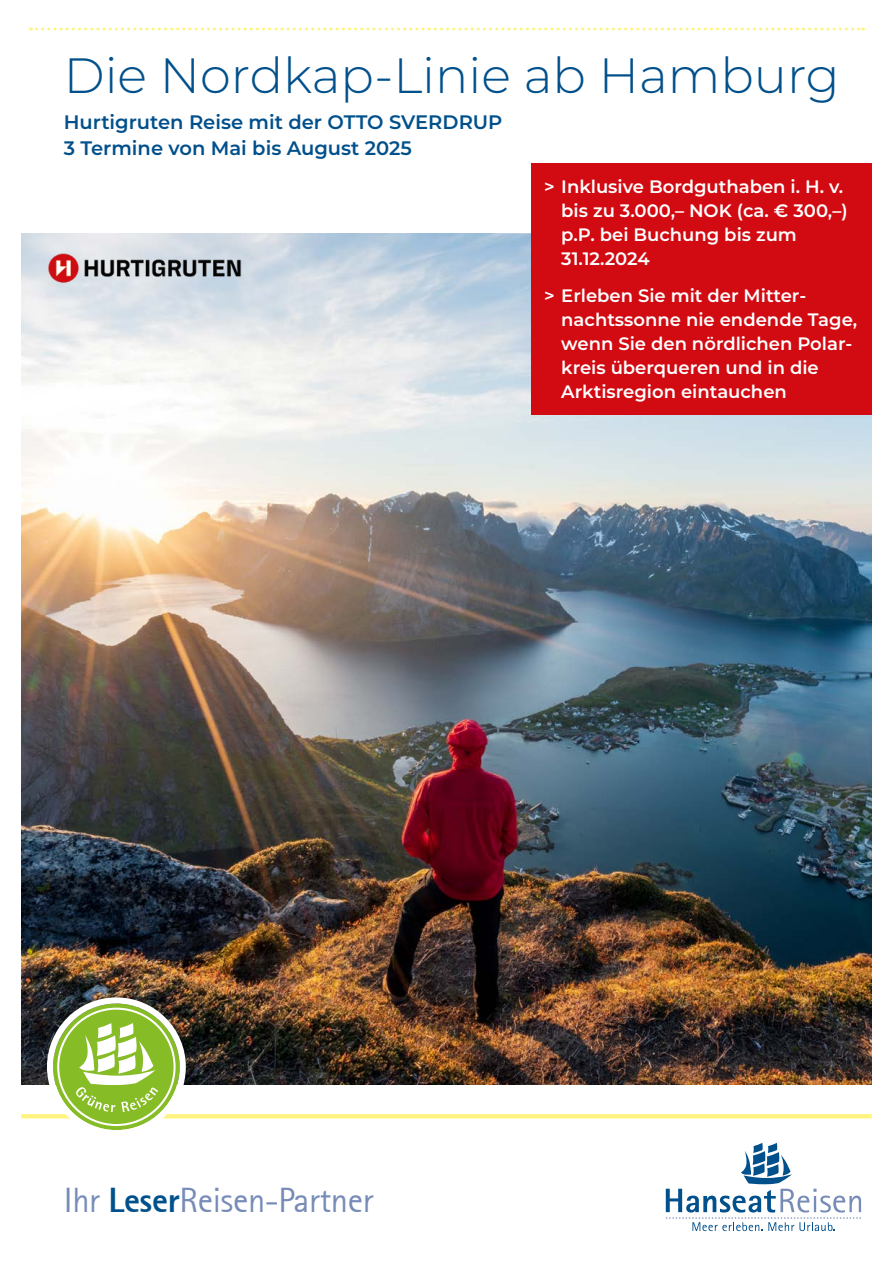
<style>
.page{position:relative;width:893px;height:1263px;background:#fff}
.page>*{position:absolute;margin:0;border:0;box-sizing:border-box;transform-origin:0 0}
.t1{font:300 49.5px "Montserrat";color:#00508c}
.t2{font:34.5px "Rotis Sans Serif";letter-spacing:-.01em;color:#768bb7}
.t3{font:600 19.5px/25.5px "Montserrat";color:#00508c}
.t4{font:600 18px/24px "Montserrat";color:#fff}
.s1{font-weight:800;color:#00508c}
</style>
<div class="page">
<svg style="left:31px;top:28px;width:832px;height:3px"></svg>
<hr style="left:21px;top:1114px;width:851px;height:4px;background:#fff482">
<svg style="left:666px;top:1143px;width:195px;height:88px"></svg>
<img style="left:21px;top:234px;width:851px;height:850px">
<img style="left:34px;top:234px;width:221px;height:76px">
<div style="left:531px;top:163px;width:341px;height:252px;background:#d20a11"></div>
<svg style="left:53px;top:1003px;width:127px;height:127px;background:#93c23d"></svg>
<div style="left:47px;top:997px;width:139px;height:139px;border:6px solid #fff;border-radius:50%"></div>
<div style="left:57px;top:1008px;width:119px;height:118px;border:2px solid #fff;border-radius:50%"></div>
<svg style="left:76px;top:1023px;width:82px;height:89px"></svg>
<h1 class="t1" style="left:64px;top:42px;width:777px">Die Nordkap-Linie ab Hamburg</h1>
<p class="t3" style="left:64px;top:109px;width:440px">Hurtigruten Reise mit der OTTO SVERDRUP<br>3 Termine von Mai bis August 2025</p>
<p class="t4" style="left:561px;top:174px;width:288px;text-indent:-17px">&gt; Inklusive Bordguthaben i. H. v. bis zu 3.000,– NOK (ca. € 300,–) p.P. bei Buchung bis zum<br>31.12.2024</p>
<p class="t4" style="left:561px;top:283px;width:297px;text-indent:-17px">&gt; Erleben Sie mit der Mitter&shy;nachtssonne nie endende Tage, wenn Sie den nördlichen Polar&shy;kreis überqueren und in die<br>Arktisregion eintauchen</p>
<h2 class="t2" style="left:64px;top:1180px;width:311px">Ihr <span class="s1">Leser</span>Reisen-Partner</h2>
</div>
